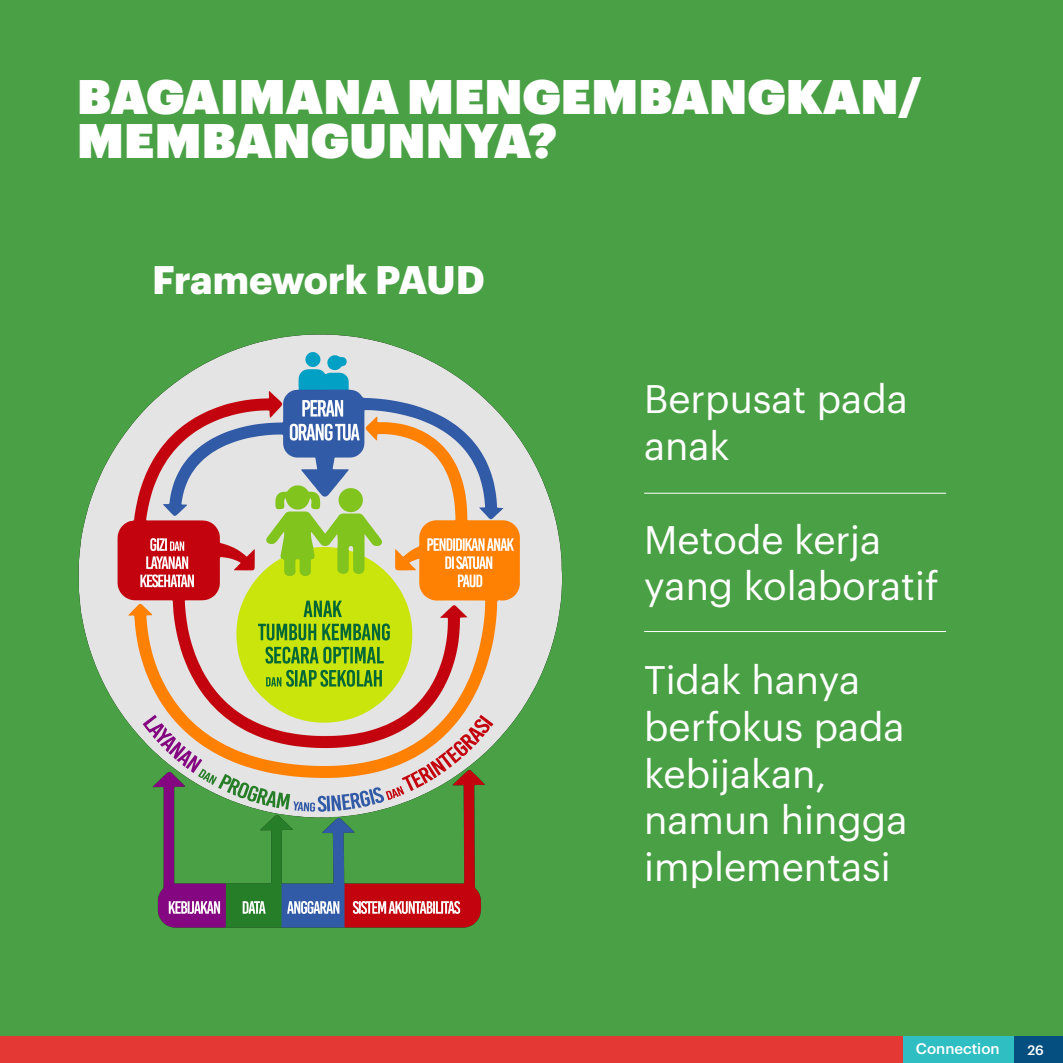
<style>
.page{position:relative;width:1063px;height:1063px;background:#4aa045}
.page>*{position:absolute;margin:0;border:0;box-sizing:border-box;transform-origin:0 0}
.t1{font:47.55px/44.2px "Graphik Super";letter-spacing:.005em;color:#fff}
.t2{font:39px/46.8px "Graphik";color:#fff}
.t3{font:700 39px "Graphik";letter-spacing:-.01em;color:#fff}
.t4{font:500 15px "Graphik";color:#fff}
.t5{font:500 13.5px "Graphik";color:#fff}
</style>
<div class="page">
<img style="left:78px;top:334px;width:485px;height:594px">
<hr style="left:644px;top:493px;width:302px;height:1px;background:#fff">
<hr style="left:644px;top:631px;width:302px;height:1px;background:#fff">
<div style="left:0;top:1036px;width:904px;height:27px;background:#e43834"></div>
<div style="left:1014px;top:1036px;width:49px;height:27px;background:#054f80"></div>
<div style="left:904px;top:1036px;width:110px;height:27px;background:#2fbec2"></div>
<p class="t1" style="left:77px;top:70px;width:845px">BAGAIMANA MENGEMBANGKAN/<br>MEMBANGUNNYA?</p>
<p class="t3" style="left:152px;top:249px;width:334px">Framework PAUD</p>
<p class="t2" style="left:644px;top:372px;width:265px">Berpusat pada anak</p>
<p class="t2" style="left:644px;top:513px;width:296px">Metode kerja yang kolaboratif</p>
<p class="t2" style="left:644px;top:653px;width:265px">Tidak hanya berfokus pada kebijakan, namun hingga implementasi</p>
<p class="t4" style="left:916px;top:1038px;width:85px">Connection</p>
<p class="t5" style="left:1027px;top:1039px;width:18px">26</p>
</div>
